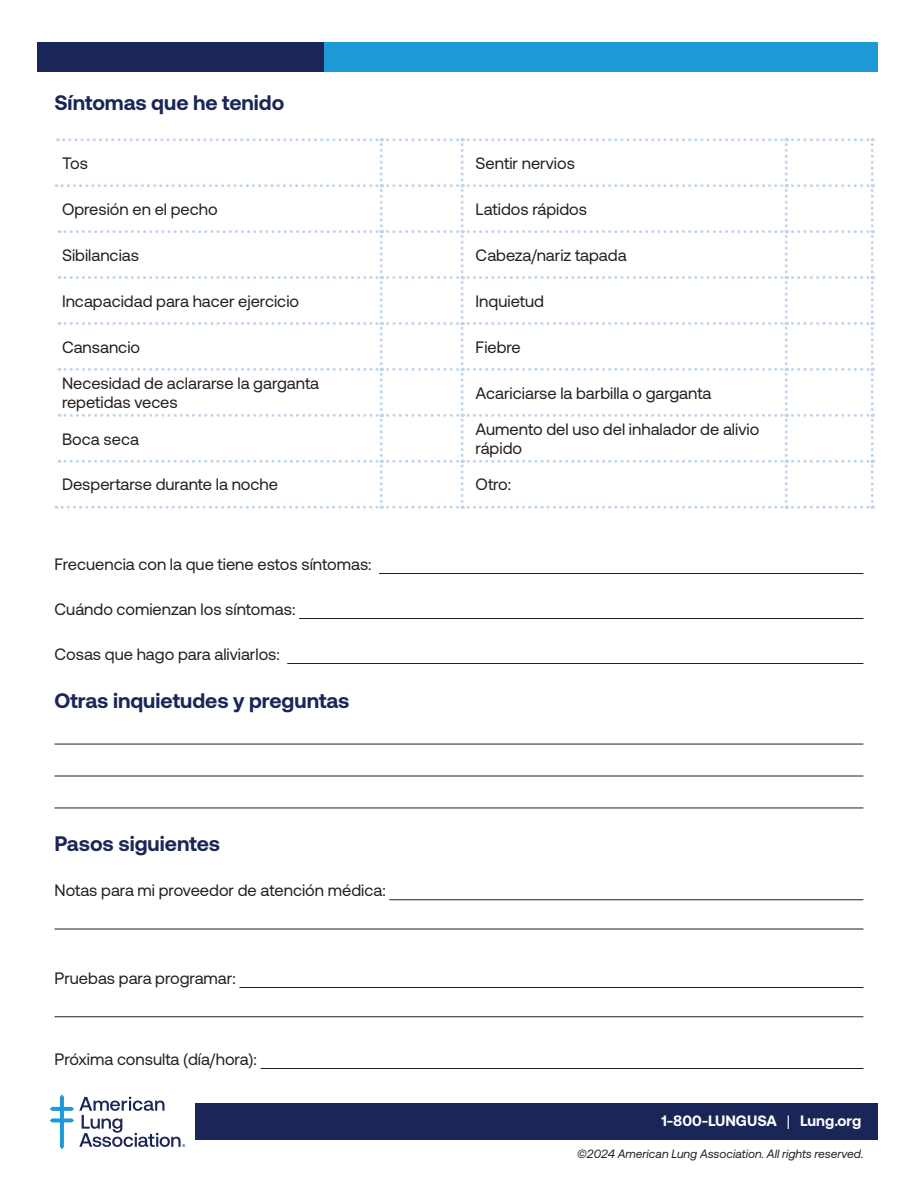
<style>
.page{position:relative;width:918px;height:1188px;background:#fff}
.page>*{position:absolute;margin:0;border:0;box-sizing:border-box;transform-origin:0 0}
.t1{font:700 21px "Aeonik";color:#1a2658}
.t2{font:16.5px/19.5px "Aeonik";color:#231f20}
.t3{font:700 15px "Aeonik";color:#fff}
.t4{font:italic 12px "Aeonik";color:#231f20}
.s1{font-weight:400}
</style>
<div class="page">
<hr style="left:379px;top:573px;width:484px;height:1px;background:#231f20">
<hr style="left:299px;top:618px;width:564px;height:1px;background:#231f20">
<hr style="left:287px;top:663px;width:576px;height:1px;background:#231f20">
<hr style="left:55px;top:744px;width:808px;height:1px;background:#231f20">
<hr style="left:55px;top:776px;width:808px;height:1px;background:#231f20">
<hr style="left:55px;top:808px;width:808px;height:1px;background:#231f20">
<hr style="left:389px;top:899px;width:474px;height:1px;background:#231f20">
<hr style="left:55px;top:929px;width:808px;height:1px;background:#231f20">
<hr style="left:239px;top:987px;width:624px;height:1px;background:#231f20">
<hr style="left:55px;top:1016px;width:808px;height:1px;background:#231f20">
<hr style="left:261px;top:1068px;width:602px;height:1px;background:#231f20">
<svg style="left:55px;top:138px;width:819px;height:371px"></svg>
<div style="left:38px;top:42px;width:840px;height:29px;background:#1d99d6"></div>
<div style="left:38px;top:42px;width:286px;height:29px;background:#1a2658"></div>
<div style="left:195px;top:1104px;width:683px;height:36px;background:#1a2658"></div>
<svg style="left:50px;top:1094px;width:135px;height:55px"></svg>
<p class="t1" style="left:55px;top:90px;width:231px">Síntomas que he tenido</p>
<p class="t2" style="left:62px;top:153px;width:28px">Tos</p>
<p class="t2" style="left:476px;top:153px;width:101px">Sentir nervios</p>
<p class="t2" style="left:62px;top:199px;width:157px">Opresión en el pecho</p>
<p class="t2" style="left:476px;top:199px;width:113px">Latidos rápidos</p>
<p class="t2" style="left:62px;top:245px;width:79px">Sibilancias</p>
<p class="t2" style="left:476px;top:245px;width:153px">Cabeza/nariz tapada</p>
<p class="t2" style="left:62px;top:291px;width:239px">Incapacidad para hacer ejercicio</p>
<p class="t2" style="left:476px;top:291px;width:70px">Inquietud</p>
<p class="t2" style="left:62px;top:337px;width:80px">Cansancio</p>
<p class="t2" style="left:476px;top:337px;width:47px">Fiebre</p>
<p class="t2" style="left:62px;top:373px;width:259px">Necesidad de aclararse la garganta repetidas veces</p>
<p class="t2" style="left:476px;top:383px;width:237px">Acariciarse la barbilla o garganta</p>
<p class="t2" style="left:62px;top:429px;width:79px">Boca seca</p>
<p class="t2" style="left:476px;top:419px;width:285px">Aumento del uso del inhalador de alivio rápido</p>
<p class="t2" style="left:62px;top:475px;width:218px">Despertarse durante la noche</p>
<p class="t2" style="left:476px;top:475px;width:37px">Otro:</p>
<p class="t2" style="left:55px;top:555px;width:319px">Frecuencia con la que tiene estos síntomas:</p>
<p class="t2" style="left:55px;top:600px;width:242px">Cuándo comienzan los síntomas:</p>
<p class="t2" style="left:55px;top:645px;width:227px">Cosas que hago para aliviarlos:</p>
<p class="t1" style="left:55px;top:689px;width:297px">Otras inquietudes y preguntas</p>
<p class="t1" style="left:55px;top:832px;width:167px">Pasos siguientes</p>
<p class="t2" style="left:55px;top:881px;width:333px">Notas para mi proveedor de atención médica:</p>
<p class="t2" style="left:55px;top:969px;width:183px">Pruebas para programar:</p>
<p class="t2" style="left:55px;top:1050px;width:204px">Próxima consulta (día/hora):</p>
<p class="t3" style="left:662px;top:1112px;width:201px">1-800-LUNGUSA <span class="s1">|</span> Lung.org</p>
<p class="t4" style="left:577px;top:1148px;width:288px">©2024 American Lung Association. All rights reserved.</p>
</div>
